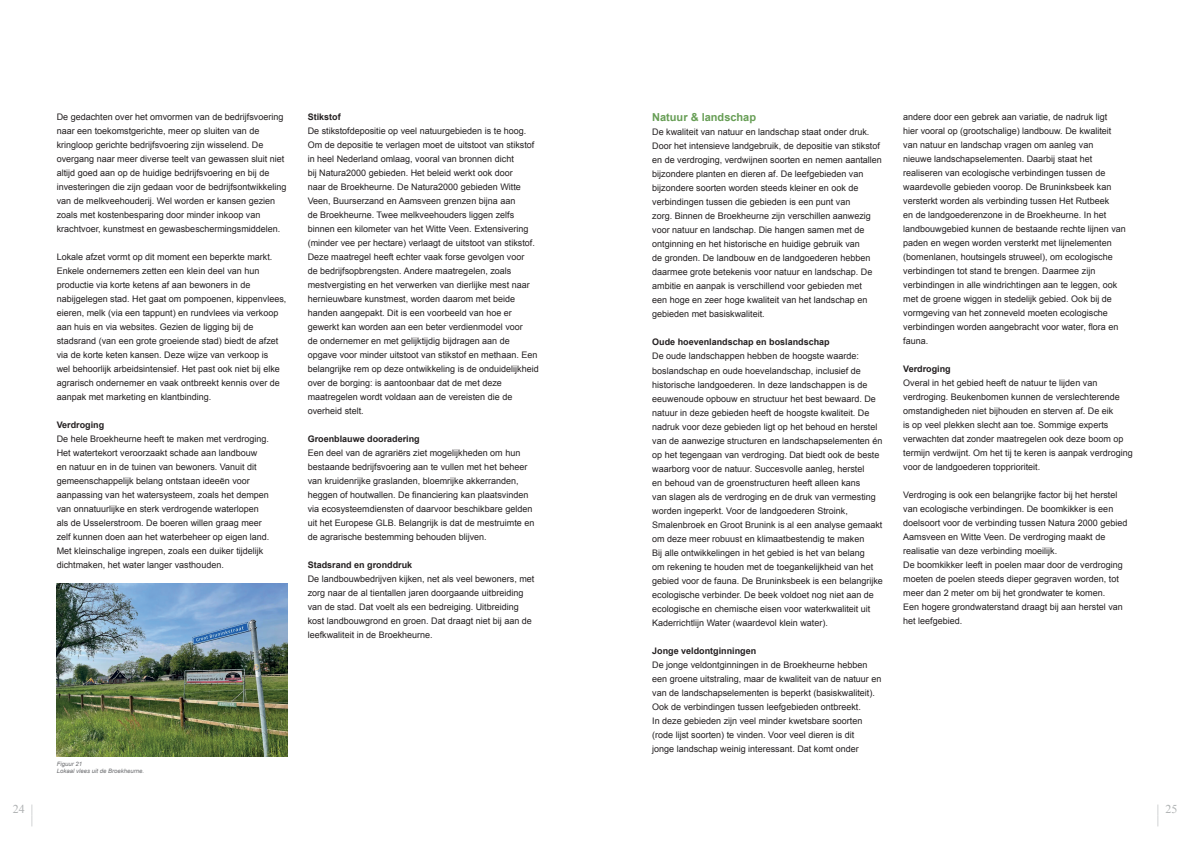
<style>
.page{position:relative;width:1191px;height:842px;background:#fff}
.page>*{position:absolute;margin:0;border:0;box-sizing:border-box;transform-origin:0 0}
.t1{font:12px/11px "Times New Roman";color:#aeb1b2;text-align:right}
.t2{font:700 11px "Arial";color:#679e55}
.t3{font:9px/14px "Arial";color:#231f20}
.t4{font:700 9px "Arial";color:#231f20}
.t5{font:italic 6px/7.2px "Arial";color:#6c6d70}
</style>
<div class="page">
<img style="left:57px;top:583px;width:231px;height:174px">
<p class="t3" style="left:57px;top:110px;width:231px">De gedachten over het omvormen van de bedrijfsvoering naar een toekomstgerichte, meer op sluiten van de kringloop gerichte bedrijfsvoering zijn wisselend. De overgang naar meer diverse teelt van gewassen sluit niet altijd goed aan op de huidige bedrijfsvoering en bij de investeringen die zijn gedaan voor de bedrijfsontwikkeling van de melkveehouderij. Wel worden er kansen gezien zoals met kostenbesparing door minder inkoop van krachtvoer, kunstmest en gewasbeschermingsmiddelen.</p>
<p class="t3" style="left:57px;top:250px;width:231px">Lokale afzet vormt op dit moment een beperkte markt.<br>Enkele ondernemers zetten een klein deel van hun productie via korte ketens af aan bewoners in de nabijgelegen stad. Het gaat om pompoenen, kippenvlees, eieren, melk (via een tappunt) en rundvlees via verkoop aan huis en via websites. Gezien de ligging bij de stadsrand (van een grote groeiende stad) biedt de afzet via de korte keten kansen. Deze wijze van verkoop is<br>wel behoorlijk arbeidsintensief. Het past ook niet bij elke agrarisch ondernemer en vaak ontbreekt kennis over de aanpak met marketing en klantbinding.</p>
<p class="t4" style="left:57px;top:419px;width:49px">Verdroging</p>
<p class="t3" style="left:57px;top:432px;width:214px">De hele Broekheurne heeft te maken met verdroging.<br>Het watertekort veroorzaakt schade aan landbouw en natuur en in de tuinen van bewoners. Vanuit dit gemeenschappelijk belang ontstaan ideeën voor aanpassing van het watersysteem, zoals het dempen van onnatuurlijke en sterk verdrogende waterlopen als de Usselerstroom. De boeren willen graag meer zelf kunnen doen aan het waterbeheer op eigen land.<br>Met kleinschalige ingrepen, zoals een duiker tijdelijk dichtmaken, het water langer vasthouden.</p>
<p class="t4" style="left:308px;top:111px;width:35px">Stikstof</p>
<p class="t3" style="left:308px;top:124px;width:232px">De stikstofdepositie op veel natuurgebieden is te hoog.<br>Om de depositie te verlagen moet de uitstoot van stikstof in heel Nederland omlaag, vooral van bronnen dicht<br>bij Natura2000 gebieden. Het beleid werkt ook door<br>naar de Broekheurne. De Natura2000 gebieden Witte Veen, Buurserzand en Aamsveen grenzen bijna aan<br>de Broekheurne. Twee melkveehouders liggen zelfs binnen een kilometer van het Witte Veen. Extensivering (minder vee per hectare) verlaagt de uitstoot van stikstof.<br>Deze maatregel heeft echter vaak forse gevolgen voor<br>de bedrijfsopbrengsten. Andere maatregelen, zoals mestvergisting en het verwerken van dierlijke mest naar hernieuwbare kunstmest, worden daarom met beide handen aangepakt. Dit is een voorbeeld van hoe er gewerkt kan worden aan een beter verdienmodel voor<br>de ondernemer en met gelijktijdig bijdragen aan de opgave voor minder uitstoot van stikstof en methaan. Een belangrijke rem op deze ontwikkeling is de onduidelijkheid over de borging: is aantoonbaar dat de met deze maatregelen wordt voldaan aan de vereisten die de overheid stelt.</p>
<p class="t4" style="left:308px;top:433px;width:114px">Groenblauwe dooradering</p>
<p class="t3" style="left:308px;top:446px;width:228px">Een deel van de agrariërs ziet mogelijkheden om hun bestaande bedrijfsvoering aan te vullen met het beheer van kruidenrijke graslanden, bloemrijke akkerranden, heggen of houtwallen. De financiering kan plaatsvinden via ecosysteemdiensten of daarvoor beschikbare gelden uit het Europese GLB. Belangrijk is dat de mestruimte en de agrarische bestemming behouden blijven.</p>
<p class="t4" style="left:308px;top:559px;width:106px">Stadsrand en gronddruk</p>
<p class="t3" style="left:308px;top:572px;width:228px">De landbouwbedrijven kijken, net als veel bewoners, met zorg naar de al tientallen jaren doorgaande uitbreiding van de stad. Dat voelt als een bedreiging. Uitbreiding kost landbouwgrond en groen. Dat draagt niet bij aan de leefkwaliteit in de Broekheurne.</p>
<p class="t5" style="left:57px;top:760px;width:89px">Figuur 21<br>Lokaal vlees uit de Broekheurne.</p>
<p class="t2" style="left:652px;top:110px;width:105px">Natuur &amp; landschap</p>
<p class="t3" style="left:652px;top:125px;width:231px">De kwaliteit van natuur en landschap staat onder druk.<br>Door het intensieve landgebruik, de depositie van stikstof en de verdroging, verdwijnen soorten en nemen aantallen bijzondere planten en dieren af. De leefgebieden van bijzondere soorten worden steeds kleiner en ook de verbindingen tussen die gebieden is een punt van<br>zorg. Binnen de Broekheurne zijn verschillen aanwezig voor natuur en landschap. Die hangen samen met de ontginning en het historische en huidige gebruik van<br>de gronden. De landbouw en de landgoederen hebben daarmee grote betekenis voor natuur en landschap. De ambitie en aanpak is verschillend voor gebieden met<br>een hoge en zeer hoge kwaliteit van het landschap en gebieden met basiskwaliteit.</p>
<p class="t4" style="left:652px;top:336px;width:179px">Oude hoevenlandschap en boslandschap</p>
<p class="t3" style="left:652px;top:349px;width:232px">De oude landschappen hebben de hoogste waarde: boslandschap en oude hoevelandschap, inclusief de historische landgoederen. In deze landschappen is de eeuwenoude opbouw en structuur het best bewaard. De natuur in deze gebieden heeft de hoogste kwaliteit. De nadruk voor deze gebieden ligt op het behoud en herstel van de aanwezige structuren en landschapselementen én op het tegengaan van verdroging. Dat biedt ook de beste waarborg voor de natuur. Succesvolle aanleg, herstel<br>en behoud van de groenstructuren heeft alleen kans<br>van slagen als de verdroging en de druk van vermesting worden ingeperkt. Voor de landgoederen Stroink, Smalenbroek en Groot Brunink is al een analyse gemaakt om deze meer robuust en klimaatbestendig te maken<br>Bij alle ontwikkelingen in het gebied is het van belang<br>om rekening te houden met de toegankelijkheid van het gebied voor de fauna. De Bruninksbeek is een belangrijke ecologische verbinder. De beek voldoet nog niet aan de ecologische en chemische eisen voor waterkwaliteit uit Kaderrichtlijn Water (waardevol klein water).</p>
<p class="t4" style="left:652px;top:644px;width:106px">Jonge veldontginningen</p>
<p class="t3" style="left:652px;top:657px;width:231px">De jonge veldontginningen in de Broekheurne hebben een groene uitstraling, maar de kwaliteit van de natuur en van de landschapselementen is beperkt (basiskwaliteit).<br>Ook de verbindingen tussen leefgebieden ontbreekt.<br>In deze gebieden zijn veel minder kwetsbare soorten (rode lijst soorten) te vinden. Voor veel dieren is dit<br>jonge landschap weinig interessant. Dat komt onder</p>
<p class="t3" style="left:903px;top:110px;width:224px">andere door een gebrek aan variatie, de nadruk ligt<br>hier vooral op (grootschalige) landbouw. De kwaliteit van natuur en landschap vragen om aanleg van<br>nieuwe landschapselementen. Daarbij staat het realiseren van ecologische verbindingen tussen de waardevolle gebieden voorop. De Bruninksbeek kan versterkt worden als verbinding tussen Het Rutbeek<br>en de landgoederenzone in de Broekheurne. In het landbouwgebied kunnen de bestaande rechte lijnen van paden en wegen worden versterkt met lijnelementen (bomenlanen, houtsingels struweel), om ecologische verbindingen tot stand te brengen. Daarmee zijn verbindingen in alle windrichtingen aan te leggen, ook met de groene wiggen in stedelijk gebied. Ook bij de vormgeving van het zonneveld moeten ecologische verbindingen worden aangebracht voor water, flora en fauna.</p>
<p class="t4" style="left:903px;top:363px;width:49px">Verdroging</p>
<p class="t3" style="left:903px;top:376px;width:231px">Overal in het gebied heeft de natuur te lijden van verdroging. Beukenbomen kunnen de verslechterende omstandigheden niet bijhouden en sterven af. De eik<br>is op veel plekken slecht aan toe. Sommige experts verwachten dat zonder maatregelen ook deze boom op termijn verdwijnt. Om het tij te keren is aanpak verdroging voor de landgoederen topprioriteit.</p>
<p class="t3" style="left:903px;top:488px;width:226px">Verdroging is ook een belangrijke factor bij het herstel van ecologische verbindingen. De boomkikker is een doelsoort voor de verbinding tussen Natura 2000 gebied Aamsveen en Witte Veen. De verdroging maakt de realisatie van deze verbinding moeilijk.<br>De boomkikker leeft in poelen maar door de verdroging moeten de poelen steeds dieper gegraven worden, tot meer dan 2 meter om bij het grondwater te komen.<br>Een hogere grondwaterstand draagt bij aan herstel van het leefgebied.</p>
<h1 class="t1" style="left:13px;top:803px;width:22px">24 | |</h1>
<h1 class="t1" style="left:1157px;top:803px;width:22px;text-align:left">| 25 |</h1>
</div>
